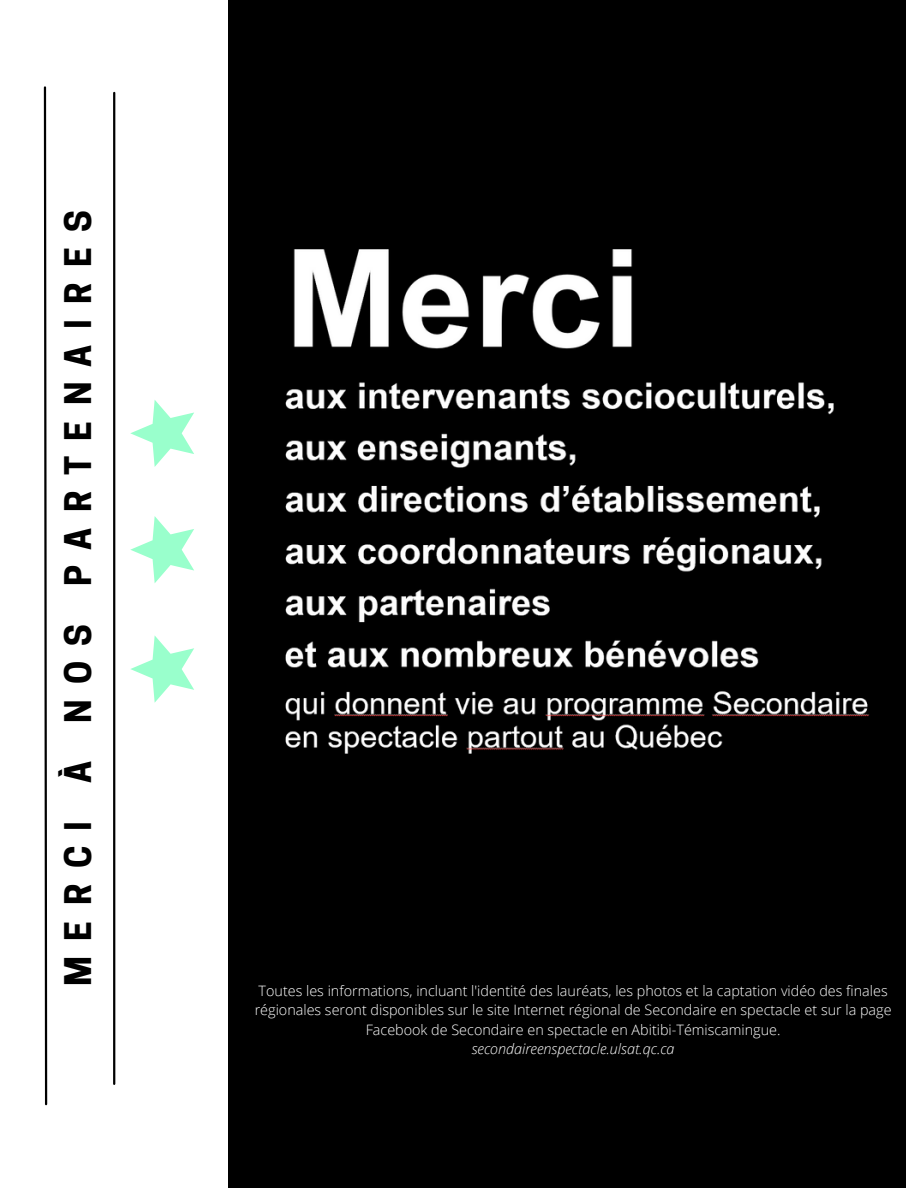
<style>
.page{position:relative;width:918px;height:1188px;background:#fff}
.page>*{position:absolute;margin:0;border:0;box-sizing:border-box;transform-origin:0 0}
.t1{font:700 34.5px "Cooper Hewitt";letter-spacing:.445em;color:#000}
.t2{font:300 14.4px/19px "Open Sans";color:#fff;text-align:center}
.t3{font:italic 300 14.4px "Open Sans";color:#fff}
</style>
<div class="page">
<div style="left:228px;top:0;width:678px;height:1188px;background:#000"></div>
<svg style="left:43px;top:86px;width:151px;height:1020px"></svg>
<img style="left:285px;top:249px;width:585px;height:505px">
<h1 class="t1" style="left:65px;top:986px;width:778px;rotate:-90deg">MERCI À NOS PARTENAIRES</h1>
<p class="t2" style="left:255px;top:981px;width:638px">Toutes les informations, incluant l'identité des lauréats, les photos et la captation vidéo des finales régionales seront disponibles sur le site Internet régional de Secondaire en spectacle et sur la page<br>Facebook de Secondaire en spectacle en Abitibi-Témiscamingue.</p>
<p class="t3" style="left:472px;top:1038px;width:204px">secondaireenspectacle.ulsat.qc.ca</p>
</div>
